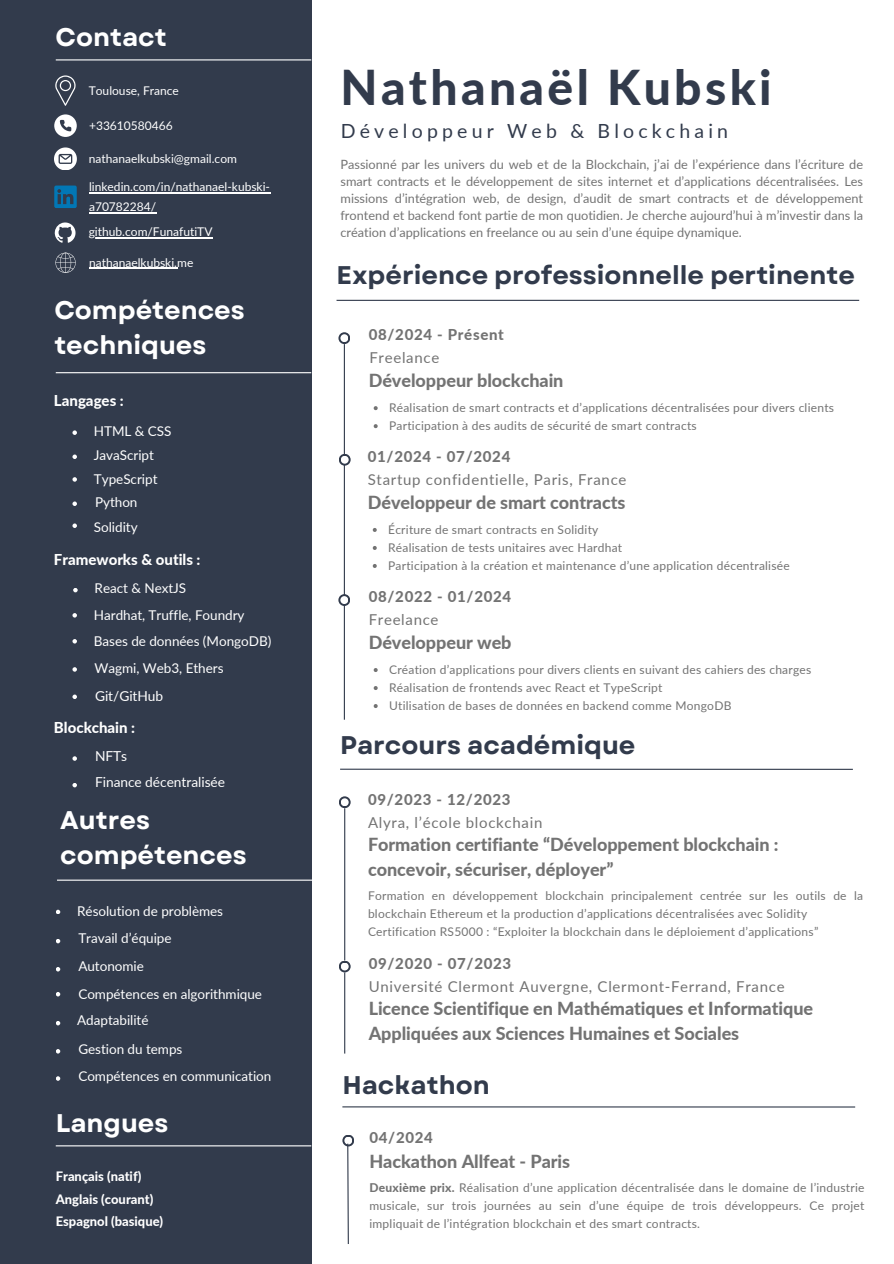
<style>
.page{position:relative;width:894px;height:1264px;background:#fff}
.page>*{position:absolute;margin:0;border:0;box-sizing:border-box;transform-origin:0 0}
.t1{font:800 48px "Lato";letter-spacing:.07em;color:#323b4c}
.t2{font:700 25.5px "Garet";color:#323b4c}
.t3{font:700 25.5px/34.8px "Garet";color:#fff}
.t4{font:19.5px "Lato";letter-spacing:.215em;color:#323b4c}
.t5{font:800 18px/24.8px "Lato";letter-spacing:-.005em;color:#737373}
.t6{font:15px "Lato";letter-spacing:.045em;color:#737373}
.t7{font:800 15px "Lato";letter-spacing:.045em;color:#737373}
.t8{font:800 15px "Lato";color:#fff}
.t9{font:13.8px "Lato";letter-spacing:-.005em;color:#fff}
.t10{font:13.5px "Lato";letter-spacing:-.005em;color:#fff}
.t11{font:800 12.9px "Lato";color:#fff}
.t12{font:12.75px/17px "Lato";color:#737373;text-align:justify}
.t13{font:12px/18px "Lato";letter-spacing:.02em;color:#737373}
.t14{font:12px/20px "Lato";color:#fff}
.s1{font-weight:800}
</style>
<div class="page">
<div style="left:0;top:0;width:311px;height:1263px;background:#323b4c"></div>
<hr style="left:340px;top:768px;width:512px;height:2px;background:#323b4c">
<hr style="left:344px;top:344px;width:1px;height:375px;background:#323b4c">
<svg style="left:338px;top:332px;width:12px;height:12px"></svg>
<div style="left:340px;top:334px;width:8px;height:8px;background:#fff;border-radius:50%"></div>
<svg style="left:72px;top:430px;width:5px;height:5px"></svg>
<svg style="left:72px;top:454px;width:5px;height:5px"></svg>
<svg style="left:73px;top:588px;width:5px;height:4px"></svg>
<svg style="left:72px;top:501px;width:5px;height:5px"></svg>
<svg style="left:72px;top:523px;width:5px;height:5px"></svg>
<svg style="left:72px;top:613px;width:5px;height:4px"></svg>
<hr style="left:56px;top:1145px;width:255px;height:1px;background:#fff">
<svg style="left:339px;top:796px;width:11px;height:12px"></svg>
<div style="left:340px;top:798px;width:8px;height:8px;background:#fff;border-radius:50%"></div>
<svg style="left:339px;top:960px;width:11px;height:12px"></svg>
<div style="left:340px;top:962px;width:8px;height:8px;background:#fff;border-radius:50%"></div>
<hr style="left:336px;top:300px;width:522px;height:1px;background:#323b4c">
<hr style="left:56px;top:372px;width:255px;height:1px;background:#fff">
<svg style="left:72px;top:639px;width:5px;height:4px"></svg>
<svg style="left:72px;top:667px;width:5px;height:4px"></svg>
<hr style="left:57px;top:879px;width:255px;height:1px;background:#fff">
<svg style="left:72px;top:694px;width:5px;height:5px"></svg>
<svg style="left:56px;top:909px;width:4px;height:5px"></svg>
<svg style="left:56px;top:939px;width:4px;height:4px"></svg>
<svg style="left:56px;top:967px;width:4px;height:4px"></svg>
<svg style="left:56px;top:992px;width:4px;height:4px"></svg>
<svg style="left:56px;top:1021px;width:4px;height:4px"></svg>
<svg style="left:56px;top:1049px;width:4px;height:4px"></svg>
<svg style="left:56px;top:1076px;width:4px;height:4px"></svg>
<hr style="left:344px;top:972px;width:1px;height:81px;background:#323b4c">
<hr style="left:344px;top:808px;width:1px;height:152px;background:#323b4c">
<svg style="left:54px;top:114px;width:23px;height:23px"></svg>
<svg style="left:54px;top:147px;width:22px;height:23px"></svg>
<svg style="left:54px;top:185px;width:23px;height:23px"></svg>
<svg style="left:55px;top:222px;width:20px;height:21px"></svg>
<svg style="left:55px;top:253px;width:21px;height:20px"></svg>
<svg style="left:72px;top:756px;width:5px;height:4px"></svg>
<svg style="left:72px;top:783px;width:5px;height:4px"></svg>
<hr style="left:342px;top:1106px;width:512px;height:1px;background:#323b4c">
<svg style="left:342px;top:1134px;width:12px;height:12px"></svg>
<div style="left:344px;top:1136px;width:8px;height:8px;background:#fff;border-radius:50%"></div>
<svg style="left:346px;top:1143px;width:3px;height:101px"></svg>
<svg style="left:55px;top:75px;width:21px;height:31px"></svg>
<svg style="left:373px;top:668px;width:4px;height:4px"></svg>
<svg style="left:373px;top:686px;width:4px;height:4px"></svg>
<svg style="left:373px;top:704px;width:4px;height:4px"></svg>
<hr style="left:89px;top:192px;width:181px;height:1px;background:#fff">
<hr style="left:89px;top:212px;width:67px;height:1px;background:#fff">
<hr style="left:89px;top:237px;width:123px;height:1px;background:#fff">
<hr style="left:89px;top:268px;width:88px;height:1px;background:#fff">
<svg style="left:372px;top:528px;width:4px;height:4px"></svg>
<svg style="left:372px;top:546px;width:4px;height:4px"></svg>
<svg style="left:372px;top:564px;width:4px;height:4px"></svg>
<svg style="left:373px;top:406px;width:4px;height:4px"></svg>
<svg style="left:373px;top:424px;width:4px;height:4px"></svg>
<svg style="left:339px;top:454px;width:11px;height:11px"></svg>
<div style="left:340px;top:456px;width:8px;height:7px;background:#fff;border-radius:50%"></div>
<svg style="left:338px;top:594px;width:12px;height:12px"></svg>
<div style="left:340px;top:596px;width:8px;height:8px;background:#fff;border-radius:50%"></div>
<hr style="left:56px;top:59px;width:255px;height:1px;background:#fff">
<svg style="left:72px;top:477px;width:5px;height:4px"></svg>
<p class="t3" style="left:56px;top:20px;width:113px">Contact</p>
<h6 class="t14" style="left:89px;top:80px;width:92px">Toulouse, France</h6>
<h2 class="t14" style="left:89px;top:115px;width:85px">+33610580466</h2>
<p class="t14" style="left:89px;top:148px;width:150px">nathanaelkubski@gmail.com</p>
<p class="t14" style="left:89px;top:176px;width:182px">linkedin.com/in/nathanael-kubski&shy;a70782284/</p>
<h2 class="t14" style="left:89px;top:222px;width:125px">github.com/FunafutiTV</h2>
<h6 class="t14" style="left:89px;top:252px;width:106px">nathanaelkubski.me</h6>
<p class="t3" style="left:54px;top:292px;width:192px">Compétences techniques</p>
<h3 class="t8" style="left:54px;top:391px;width:71px">Langages :</h3>
<h5 class="t10" style="left:94px;top:423px;width:79px">HTML &amp; CSS</h5>
<p class="t10" style="left:94px;top:446px;width:62px">JavaScript</p>
<p class="t10" style="left:94px;top:470px;width:65px">TypeScript</p>
<h6 class="t10" style="left:95px;top:494px;width:44px">Python</h6>
<p class="t10" style="left:94px;top:519px;width:45px">Solidity</p>
<p class="t8" style="left:54px;top:550px;width:148px">Frameworks &amp; outils :</p>
<p class="t10" style="left:95px;top:579px;width:93px">React &amp; NextJS</p>
<h2 class="t10" style="left:94px;top:607px;width:152px">Hardhat, Truffle, Foundry</h2>
<p class="t10" style="left:94px;top:632px;width:179px">Bases de données (MongoDB)</p>
<p class="t10" style="left:95px;top:660px;width:130px">Wagmi, Web3, Ethers</p>
<p class="t9" style="left:95px;top:687px;width:70px">Git/GitHub</p>
<h6 class="t8" style="left:54px;top:718px;width:83px">Blockchain :</h6>
<p class="t9" style="left:95px;top:747px;width:34px">NFTs</p>
<h3 class="t9" style="left:95px;top:773px;width:131px">Finance décentralisée</h3>
<p class="t3" style="left:60px;top:802px;width:188px">Autres compétences</p>
<h2 class="t10" style="left:77px;top:902px;width:147px">Résolution de problèmes</h2>
<p class="t10" style="left:78px;top:930px;width:95px">Travail d’équipe</p>
<p class="t10" style="left:78px;top:957px;width:67px">Autonomie</p>
<p class="t10" style="left:78px;top:985px;width:185px">Compétences en algorithmique</p>
<h2 class="t10" style="left:77px;top:1012px;width:73px">Adaptabilité</h2>
<h1 class="t10" style="left:78px;top:1040px;width:105px">Gestion du temps</h1>
<h4 class="t10" style="left:78px;top:1067px;width:194px">Compétences en communication</h4>
<p class="t3" style="left:56px;top:1106px;width:114px">Langues</p>
<p class="t11" style="left:56px;top:1168px;width:87px">Français (natif)</p>
<p class="t11" style="left:56px;top:1190px;width:99px">Anglais (courant)</p>
<h6 class="t11" style="left:56px;top:1213px;width:109px">Espagnol (basique)</h6>
<p class="t1" style="left:340px;top:58px;width:432px">Nathanaël Kubski</p>
<p class="t4" style="left:340px;top:119px;width:389px">Développeur Web &amp; Blockchain</p>
<p class="t12" style="left:340px;top:155px;width:524px">Passionné par les univers du web et de la Blockchain, j’ai de l’expérience dans l’écriture de smart contracts et le développement de sites internet et d’applications décentralisées. Les missions d’intégration web, de design, d’audit de smart contracts et de développement frontend et backend font partie de mon quotidien. Je cherche aujourd’hui à m’investir dans la création d’applications en freelance ou au sein d’une équipe dynamique.</p>
<p class="t2" style="left:336px;top:257px;width:520px">Expérience professionnelle pertinente</p>
<p class="t7" style="left:368px;top:325px;width:137px">08/2024 - Présent</p>
<h2 class="t6" style="left:369px;top:348px;width:71px">Freelance</h2>
<p class="t5" style="left:368px;top:368px;width:196px">Développeur blockchain</p>
<h3 class="t13" style="left:389px;top:398px;width:446px">Réalisation de smart contracts et d’applications décentralisées pour divers clients</h3>
<p class="t13" style="left:389px;top:416px;width:309px">Participation à des audits de sécurité de smart contracts</p>
<h6 class="t7" style="left:367px;top:447px;width:144px">01/2024 - 07/2024</h6>
<p class="t6" style="left:367px;top:470px;width:260px">Startup confidentielle, Paris, France</p>
<p class="t5" style="left:367px;top:489px;width:259px">Développeur de smart contracts</p>
<h3 class="t13" style="left:388px;top:520px;width:212px">Écriture de smart contracts en Solidity</h3>
<p class="t13" style="left:388px;top:538px;width:235px">Réalisation de tests unitaires avec Hardhat</p>
<p class="t13" style="left:388px;top:556px;width:403px">Participation à la création et maintenance d’une application décentralisée</p>
<p class="t7" style="left:368px;top:587px;width:144px">08/2022 - 01/2024</p>
<p class="t6" style="left:368px;top:610px;width:71px">Freelance</p>
<p class="t5" style="left:368px;top:630px;width:144px">Développeur web</p>
<p class="t13" style="left:389px;top:660px;width:423px">Création d’applications pour divers clients en suivant des cahiers des charges</p>
<p class="t13" style="left:389px;top:678px;width:275px">Réalisation de frontends avec React et TypeScript</p>
<p class="t13" style="left:389px;top:696px;width:344px">Utilisation de bases de données en backend comme MongoDB</p>
<p class="t2" style="left:340px;top:726px;width:297px">Parcours académique</p>
<p class="t7" style="left:368px;top:789px;width:144px">09/2023 - 12/2023</p>
<p class="t6" style="left:368px;top:812px;width:176px">Alyra, l’école blockchain</p>
<h6 class="t5" style="left:368px;top:831px;width:412px">Formation certifiante “Développement blockchain : concevoir, sécuriser, déployer”</h6>
<p class="t13" style="left:368px;top:886px;width:496px">Formation en développement blockchain principalement centrée sur les outils de la blockchain Ethereum et la production d’applications décentralisées avec Solidity</p>
<p class="t13" style="left:368px;top:922px;width:451px">Certification RS5000 : “Exploiter la blockchain dans le déploiement d’applications”</p>
<p class="t7" style="left:368px;top:953px;width:144px">09/2020 - 07/2023</p>
<p class="t6" style="left:368px;top:977px;width:417px">Université Clermont Auvergne, Clermont-Ferrand, France</p>
<p class="t5" style="left:368px;top:995px;width:446px">Licence Scientifique en Mathématiques et Informatique<br>Appliquées aux Sciences Humaines et Sociales</p>
<p class="t2" style="left:342px;top:1066px;width:149px">Hackathon</p>
<p class="t7" style="left:369px;top:1127px;width:65px">04/2024</p>
<h6 class="t5" style="left:369px;top:1148px;width:202px">Hackathon Allfeat - Paris</h6>
<p class="t13" style="left:369px;top:1178px;width:496px;text-align:justify"><span class="s1">Deuxième prix.</span> Réalisation d’une application décentralisée dans le domaine de l’industrie musicale, sur trois journées au sein d’une équipe de trois développeurs. Ce projet impliquait de l’intégration blockchain et des smart contracts.</p>
</div>
